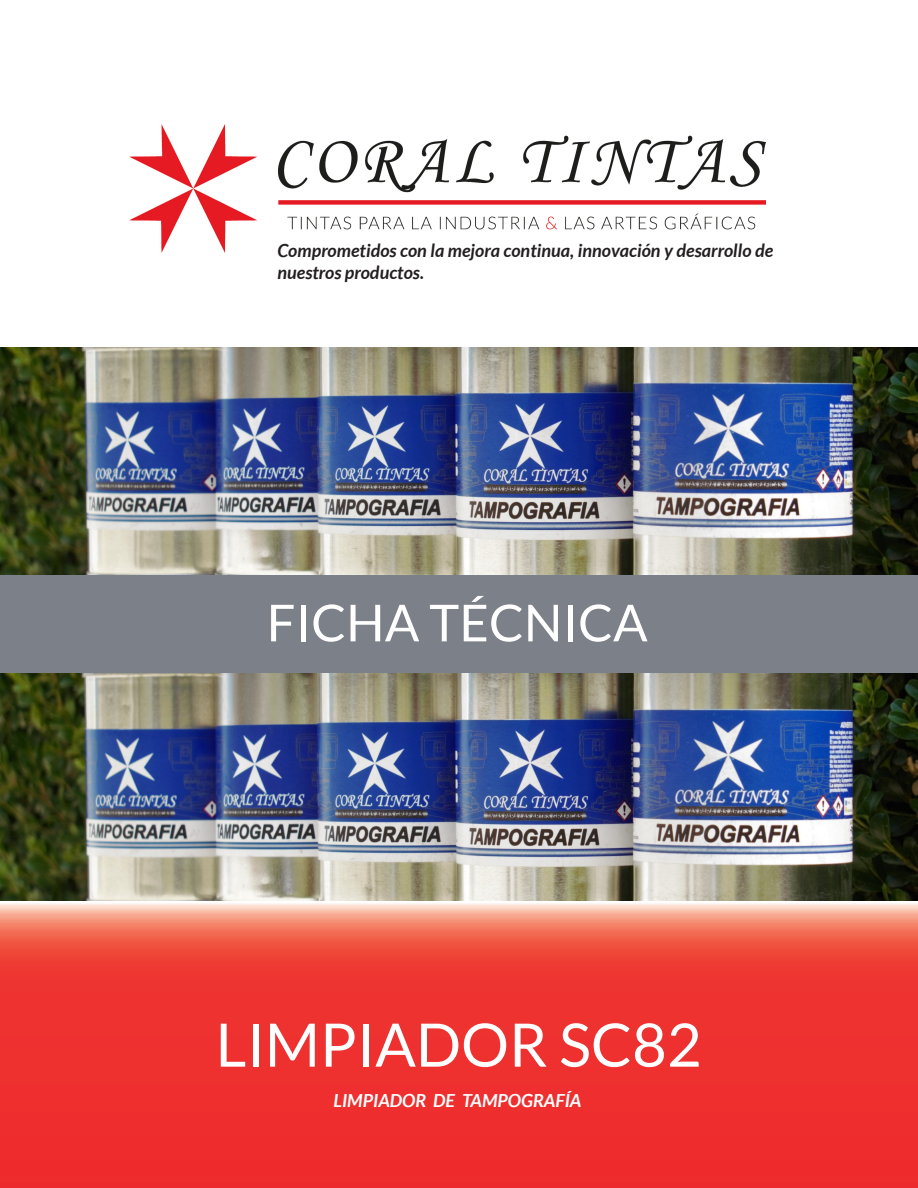
<style>
.page{position:relative;width:918px;height:1188px;background:#fff}
.page>*{position:absolute;margin:0;border:0;box-sizing:border-box;transform-origin:0 0}
.t1{font:60px "Lato";color:#fff}
.t2{font:51px "Lato";color:#fff}
.t3{font:italic 700 18px/21.6px "Lato";color:#231f20}
.t4{font:italic 700 18px "Lato";color:#fff}
</style>
<div class="page">
<svg style="left:0;top:903px;width:917px;height:285px;background:#ef3f3a"></svg>
<div style="left:0;top:574px;width:917px;height:100px;background:#7c8088"></div>
<img style="left:130px;top:124px;width:636px;height:129px">
<img style="left:0;top:348px;width:917px;height:227px">
<img style="left:0;top:674px;width:918px;height:227px">
<p class="t3" style="left:277px;top:240px;width:497px">Comprometidos con la mejora continua, innovación y desarrollo de nuestros productos.</p>
<p class="t2" style="left:267px;top:594px;width:383px">FICHA TÉCNICA</p>
<p class="t1" style="left:216px;top:1012px;width:488px">LIMPIADOR SC82</p>
<p class="t4" style="left:334px;top:1090px;width:249px">LIMPIADOR DE TAMPOGRAFÍA</p>
</div>
